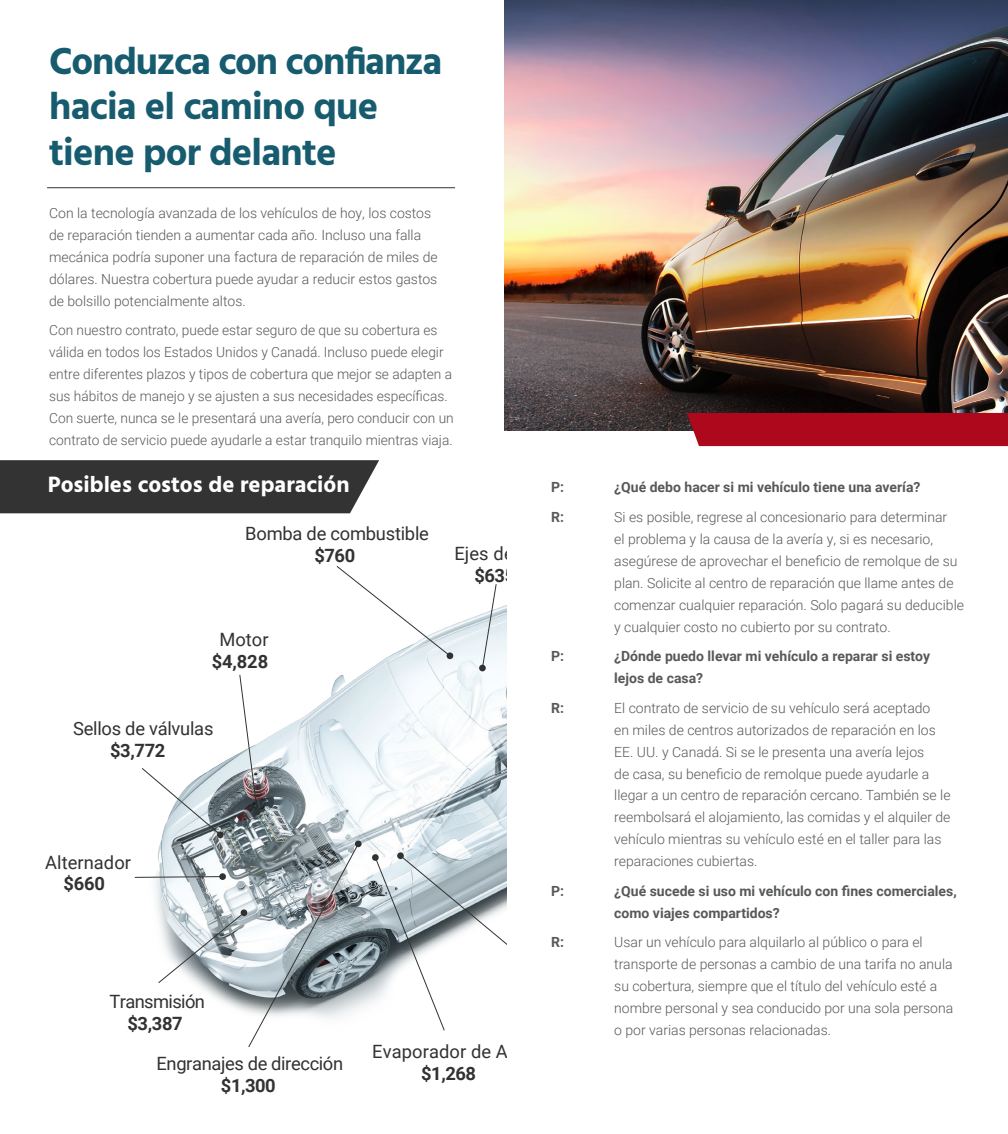
<style>
.page{position:relative;width:1008px;height:1134px;background:#fff}
.page>*{position:absolute;margin:0;border:0;box-sizing:border-box;transform-origin:0 0}
.t1{font:700 38.5px/45.5px "Hind";letter-spacing:-.02em;color:#175c6e}
.t2{font:700 22.75px "Hind";color:#fff}
.t3{font:18.38px/21.7px "Roboto";letter-spacing:-.015em;color:#313232;text-align:center}
.t4{font:18.38px/21.7px "Roboto";letter-spacing:.005em;color:#313232;text-align:center}
.t5{font:700 18.38px/21.7px "Roboto";letter-spacing:-.005em;color:#313232;text-align:center}
.t6{font:18.38px/21.7px "Roboto";letter-spacing:-.035em;color:#313232;text-align:center}
.t7{font:300 14px/21.9px "Roboto";color:#57585a}
.t8{font:700 14px/21.9px "Roboto";color:#57585a}
.s1{font-weight:700}
.s2{font-weight:400}
</style>
<div class="page">
<img style="left:505px;top:0;width:503px;height:431px">
<div style="left:687px;top:413px;width:321px;height:33px;background:#ad081c"></div>
<img style="left:28px;top:513px;width:479px;height:495px">
<svg style="left:134px;top:674px;width:228px;height:373px"></svg>
<svg style="left:372px;top:852px;width:135px;height:179px"></svg>
<svg style="left:336px;top:565px;width:118px;height:95px"></svg>
<svg style="left:481px;top:583px;width:16px;height:86px"></svg>
<div style="left:479px;top:664px;width:7px;height:8px;background:#313232;border-radius:50%"></div>
<div style="left:0;top:460px;width:379px;height:53px;background:#333"></div>
<hr style="left:47px;top:187px;width:408px;height:1px;background:#333">
<p class="t1" style="left:49px;top:38px;width:395px">Conduzca con confianza hacia el camino que tiene por delante</p>
<p class="t7" style="left:49px;top:202px;width:390px">Con la tecnología avanzada de los vehículos de hoy, los costos de reparación tienden a aumentar cada año. Incluso una falla mecánica podría suponer una factura de reparación de miles de dólares. Nuestra cobertura puede ayudar a reducir estos gastos de bolsillo potencialmente altos.</p>
<p class="t7" style="left:49px;top:319px;width:406px">Con nuestro contrato, puede estar seguro de que su cobertura es válida en todos los Estados Unidos y Canadá. Incluso puede elegir entre diferentes plazos y tipos de cobertura que mejor se adapten a sus hábitos de manejo y se ajusten a sus necesidades específicas.<br>Con suerte, nunca se le presentará una avería, pero conducir con un contrato de servicio puede ayudarle a estar tranquilo mientras viaja.</p>
<p class="t2" style="left:48px;top:471px;width:303px">Posibles costos de reparación</p>
<p class="t3" style="left:245px;top:522px;width:185px">Bomba de combustible <span class="s1">$760</span></p>
<p class="t5" style="left:212px;top:628px;width:58px"><span class="s2">Motor </span>$4,828</p>
<p class="t3" style="left:73px;top:717px;width:142px">Sellos de válvulas <span class="s1">$3,772</span></p>
<p class="t3" style="left:45px;top:851px;width:87px">Alternador <span class="s1">$660</span></p>
<p class="t5" style="left:474px;top:563px;width:42px">$635</p>
<p class="t6" style="left:109px;top:990px;width:97px">Transmisión <span class="s1">$3,387</span></p>
<p class="t3" style="left:157px;top:1052px;width:188px">Engranajes de dirección <span class="s1">$1,300</span></p>
<p class="t4" style="left:372px;top:1040px;width:157px">Evaporador de A/A <span class="s1">$1,268</span></p>
<p class="t8" style="left:551px;top:476px;width:14px">P:</p>
<p class="t8" style="left:614px;top:476px;width:308px">¿Qué debo hacer si mi vehículo tiene una avería?</p>
<p class="t8" style="left:551px;top:506px;width:14px">R:</p>
<p class="t7" style="left:614px;top:506px;width:351px">Si es posible, regrese al concesionario para determinar<br>el problema y la causa de la avería y, si es necesario, asegúrese de aprovechar el beneficio de remolque de su plan. Solicite al centro de reparación que llame antes de comenzar cualquier reparación. Solo pagará su deducible y cualquier costo no cubierto por su contrato.</p>
<p class="t8" style="left:551px;top:645px;width:14px">P:</p>
<p class="t8" style="left:614px;top:645px;width:317px">¿Dónde puedo llevar mi vehículo a reparar si estoy lejos de casa?</p>
<p class="t8" style="left:551px;top:696px;width:14px">R:</p>
<p class="t7" style="left:614px;top:696px;width:338px">El contrato de servicio de su vehículo será aceptado<br>en miles de centros autorizados de reparación en los EE. UU. y Canadá. Si se le presenta una avería lejos<br>de casa, su beneficio de remolque puede ayudarle a llegar a un centro de reparación cercano. También se le reembolsará el alojamiento, las comidas y el alquiler de vehículo mientras su vehículo esté en el taller para las reparaciones cubiertas.</p>
<p class="t8" style="left:551px;top:879px;width:14px">P:</p>
<p class="t8" style="left:614px;top:879px;width:344px">¿Qué sucede si uso mi vehículo con fines comerciales, como viajes compartidos?</p>
<p class="t8" style="left:551px;top:931px;width:14px">R:</p>
<p class="t7" style="left:614px;top:931px;width:340px">Usar un vehículo para alquilarlo al público o para el transporte de personas a cambio de una tarifa no anula su cobertura, siempre que el título del vehículo esté a nombre personal y sea conducido por una sola persona o por varias personas relacionadas.</p>
<p class="t3" style="left:761px;top:594px;width:106px">Inyectores de combustible <span class="s1">$917</span></p>
<p class="t5" style="left:825px;top:691px;width:43px">$724</p>
<p class="t3" style="left:771px;top:764px;width:122px">Bomba de ABS <span class="s1">$969</span></p>
<p class="t3" style="left:653px;top:844px;width:153px">Refuerzo de frenos</p>
</div>
